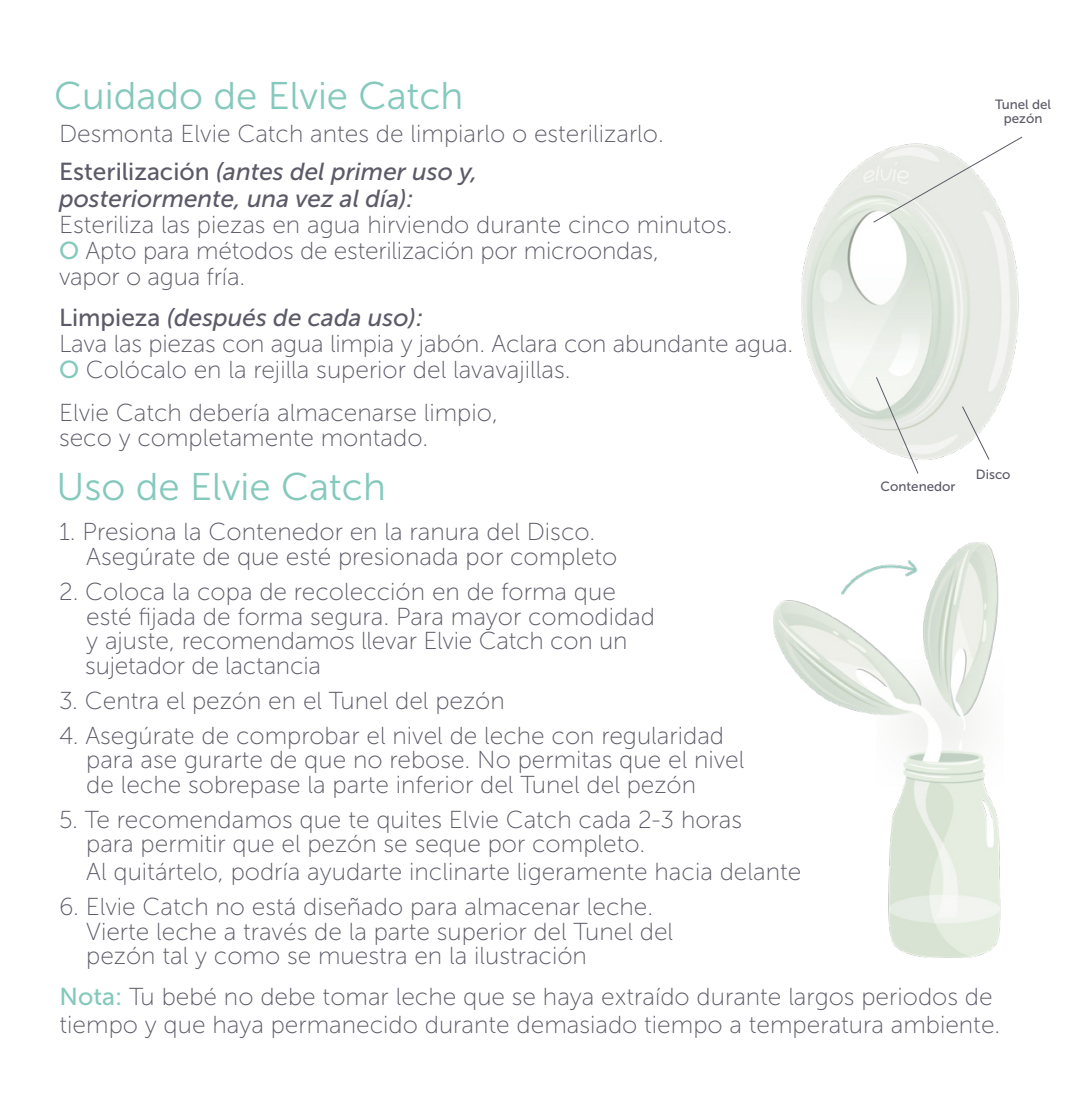
<style>
.page{position:relative;width:1092px;height:1112px;background:#fff}
.page>*{position:absolute;margin:0;border:0;box-sizing:border-box;transform-origin:0 0}
.t1{font:38.5px "Museo Sans 300";color:#84c9bc}
.t2{font:24.5px/24.5px "Museo Sans 100";color:#5c5a68}
.t3{font:13.3px/14px "Museo Sans 500";color:#5c5a68;text-align:center}
.s1{font-family:"Museo Sans 500"}
.s2{font-family:"Museo Sans 500";font-style:italic}
.s3{font-family:"Museo Sans 500";color:#84c9bc}
</style>
<div class="page">
<img style="left:773px;top:542px;width:228px;height:414px">
<img style="left:801px;top:137px;width:222px;height:323px">
<svg style="left:872px;top:136px;width:150px;height:87px"></svg>
<svg style="left:961px;top:405px;width:29px;height:55px"></svg>
<svg style="left:875px;top:376px;width:44px;height:98px"></svg>
<p class="t1" style="left:54px;top:75px;width:411px">Cuidado de Elvie Catch</p>
<p class="t2" style="left:59px;top:121px;width:606px">Desmonta Elvie Catch antes de limpiarlo o esterilizarlo.</p>
<p class="t2" style="left:59px;top:159px;width:675px;line-height:26.2px"><span class="s1">Esterilización</span> <span class="s2">(antes del primer uso y,<br>posteriormente, una vez al día):<br></span>Esteriliza las piezas en agua hirviendo durante cinco minutos.<br><span class="s3">O</span> Apto para métodos de esterilización por microondas,<br>vapor o agua fría.</p>
<p class="t2" style="left:59px;top:304px;width:735px;line-height:26.2px"><span class="s1">Limpieza</span> <span class="s2">(después de cada uso):<br></span>Lava las piezas con agua limpia y jabón. Aclara con abundante agua.<br><span class="s3">O</span> Colócalo en la rejilla superior del lavavajillas.</p>
<p class="t2" style="left:59px;top:401px;width:440px">Elvie Catch debería almacenarse limpio, seco y completamente montado.</p>
<p class="t1" style="left:57px;top:466px;width:331px">Uso de Elvie Catch</p>
<p class="t2" style="left:86px;top:520px;width:532px;text-indent:-27px">1. Presiona la Contenedor en la ranura del Disco.<br>Asegúrate de que esté presionada por completo</p>
<p class="t2" style="left:85px;top:579px;width:571px;text-indent:-26px">2. Coloca la copa de recolección en de forma que esté fijada de forma segura. Para mayor comodidad y ajuste, recomendamos llevar Elvie Catch con un sujetador de lactancia</p>
<p class="t2" style="left:59px;top:688px;width:447px">3. Centra el pezón en el Tunel del pezón</p>
<p class="t2" style="left:86px;top:723px;width:659px;text-indent:-27px">4. Asegúrate de comprobar el nivel de leche con regularidad para ase gurarte de que no rebose. No permitas que el nivel de leche sobrepase la parte inferior del Tunel del pezón</p>
<p class="t2" style="left:86px;top:807px;width:657px;text-indent:-27px">5. Te recomendamos que te quites Elvie Catch cada 2-3 horas para permitir que el pezón se seque por completo.</p>
<p class="t2" style="left:86px;top:859px;width:716px">Al quitártelo, podría ayudarte inclinarte ligeramente hacia delante</p>
<p class="t2" style="left:86px;top:894px;width:588px;text-indent:-27px">6. Elvie Catch no está diseñado para almacenar leche.<br>Vierte leche a través de la parte superior del Tunel del pezón tal y como se muestra en la ilustración</p>
<p class="t3" style="left:994px;top:98px;width:58px">Tunel del pezón</p>
<p class="t3" style="left:880px;top:479px;width:77px">Contenedor</p>
<p class="t3" style="left:975px;top:467px;width:36px">Disco</p>
<p class="t2" style="left:60px;top:983px;width:942px;line-height:28px"><span class="s3">Nota:</span> Tu bebé no debe tomar leche que se haya extraído durante largos periodos de tiempo y que haya permanecido durante demasiado tiempo a temperatura ambiente.</p>
</div>
